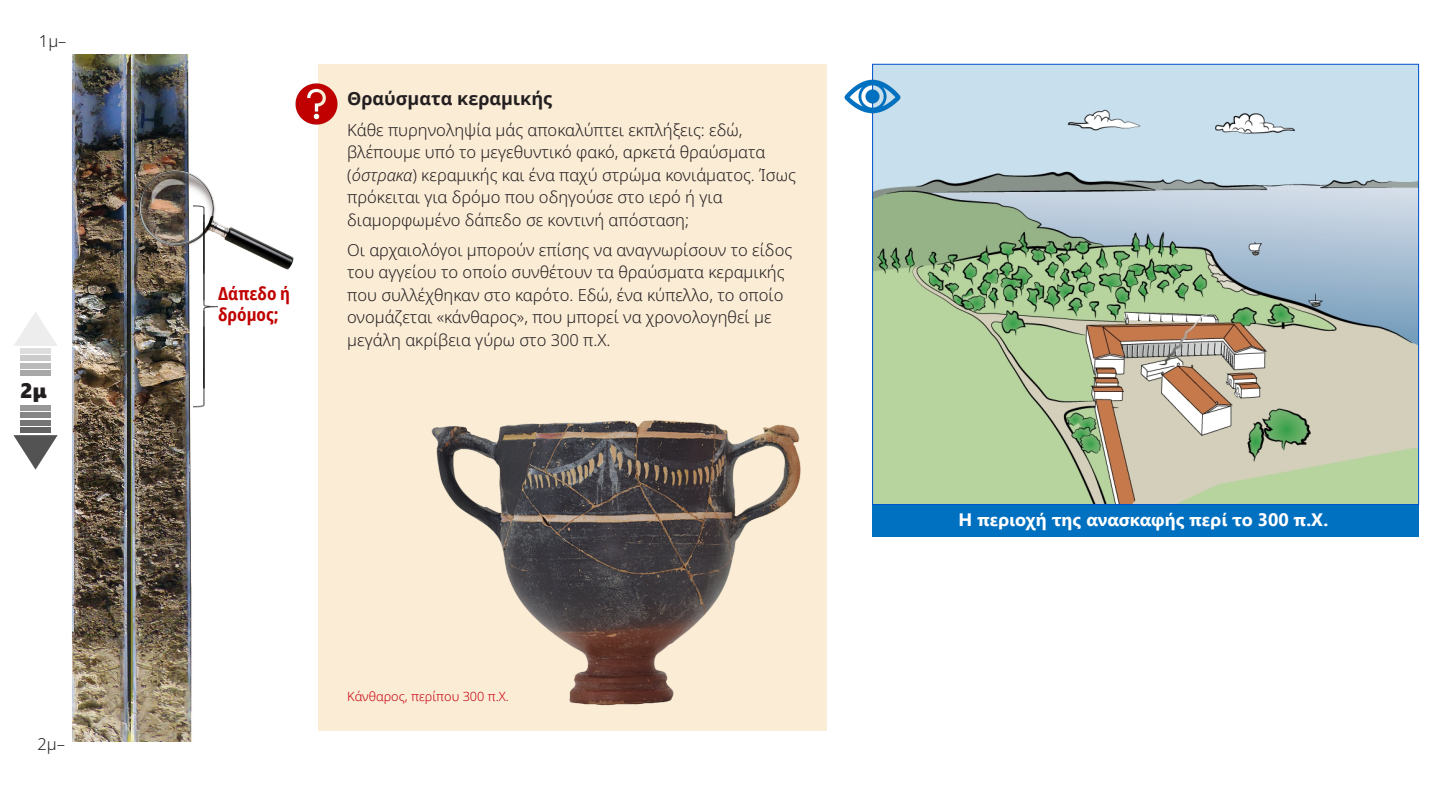
<style>
.page{position:relative;width:1440px;height:810px;background:#fff}
.page>*{position:absolute;margin:0;border:0;box-sizing:border-box;transform-origin:0 0}
.t1{font:21px "Segoe UI Black";color:#231f20}
.t2{font:700 18px "Segoe UI";color:#fff}
.t3{font:700 18px "Noto Sans";color:#231f20}
.t4{font:700 condensed 18px/21px "Noto Sans";color:#c00000}
.t5{font:300 16.5px/22.5px "Noto Sans";color:#231f20}
.t6{font:300 12.75px "Noto Sans";color:#c5020f}
.s1{font-style:italic}
</style>
<div class="page">
<div style="left:319px;top:64px;width:508px;height:667px;background:#fbecd6"></div>
<img style="left:72px;top:54px;width:120px;height:688px">
<img style="left:138px;top:170px;width:155px;height:99px">
<svg style="left:295px;top:78px;width:43px;height:52px"></svg>
<svg style="left:874px;top:66px;width:543px;height:437px;background:#b5c6b6"></svg>
<svg style="left:844px;top:64px;width:61px;height:66px"></svg>
<div style="left:872px;top:505px;width:547px;height:31px;background:#0070c0"></div>
<svg style="left:431px;top:420px;width:370px;height:286px"></svg>
<svg style="left:193px;top:192px;width:24px;height:216px"></svg>
<svg style="left:14px;top:312px;width:43px;height:34px"></svg>
<div style="left:20px;top:348px;width:31px;height:5px;background:#ddd"></div>
<div style="left:20px;top:356px;width:31px;height:5px;background:#cbcbcb"></div>
<div style="left:20px;top:363px;width:31px;height:5px;background:#bbbaba"></div>
<div style="left:20px;top:371px;width:31px;height:5px;background:#a9a8a8"></div>
<svg style="left:13px;top:435px;width:45px;height:35px"></svg>
<div style="left:20px;top:428px;width:31px;height:5px;background:#646363"></div>
<div style="left:20px;top:420px;width:31px;height:5px;background:#767575"></div>
<div style="left:20px;top:413px;width:31px;height:5px;background:#868686"></div>
<div style="left:20px;top:405px;width:31px;height:5px;background:#989797"></div>
<p class="t5" style="left:39px;top:31px;width:29px">1μ–</p>
<p class="t1" style="left:20px;top:376px;width:28px">2μ</p>
<p class="t5" style="left:37px;top:733px;width:29px">2μ–</p>
<p class="t4" style="left:218px;top:283px;width:73px">Δάπεδο ή δρόμος;</p>
<p class="t3" style="left:347px;top:86px;width:207px">Θραύσματα κεραμικής</p>
<p class="t5" style="left:347px;top:119px;width:450px">Κάθε πυρηνοληψία μάς αποκαλύπτει εκπλήξεις: εδώ, βλέπουμε υπό το μεγεθυντικό φακό, αρκετά θραύσματα (<span class="s1">όστρακα</span>) κεραμικής και ένα παχύ στρώμα κονιάματος. Ίσως πρόκειται για δρόμο που οδηγούσε στο ιερό ή για διαμορφωμένο δάπεδο σε κοντινή απόσταση;</p>
<p class="t5" style="left:347px;top:239px;width:447px">Οι αρχαιολόγοι μπορούν επίσης να αναγνωρίσουν το είδος του αγγείου το οποίο συνθέτουν τα θραύσματα κεραμικής που συλλέχθηκαν στο καρότο. Εδώ, ένα κύπελλο, το οποίο ονομάζεται «κάνθαρος», που μπορεί να χρονολογηθεί με μεγάλη ακρίβεια γύρω στο 300 π.Χ.</p>
<p class="t6" style="left:347px;top:687px;width:163px">Κάνθαρος, περίπου 300 π.Χ.</p>
<p class="t2" style="left:959px;top:503px;width:371px">Η περιοχή της ανασκαφής περί το 300 π.Χ.</p>
</div>
